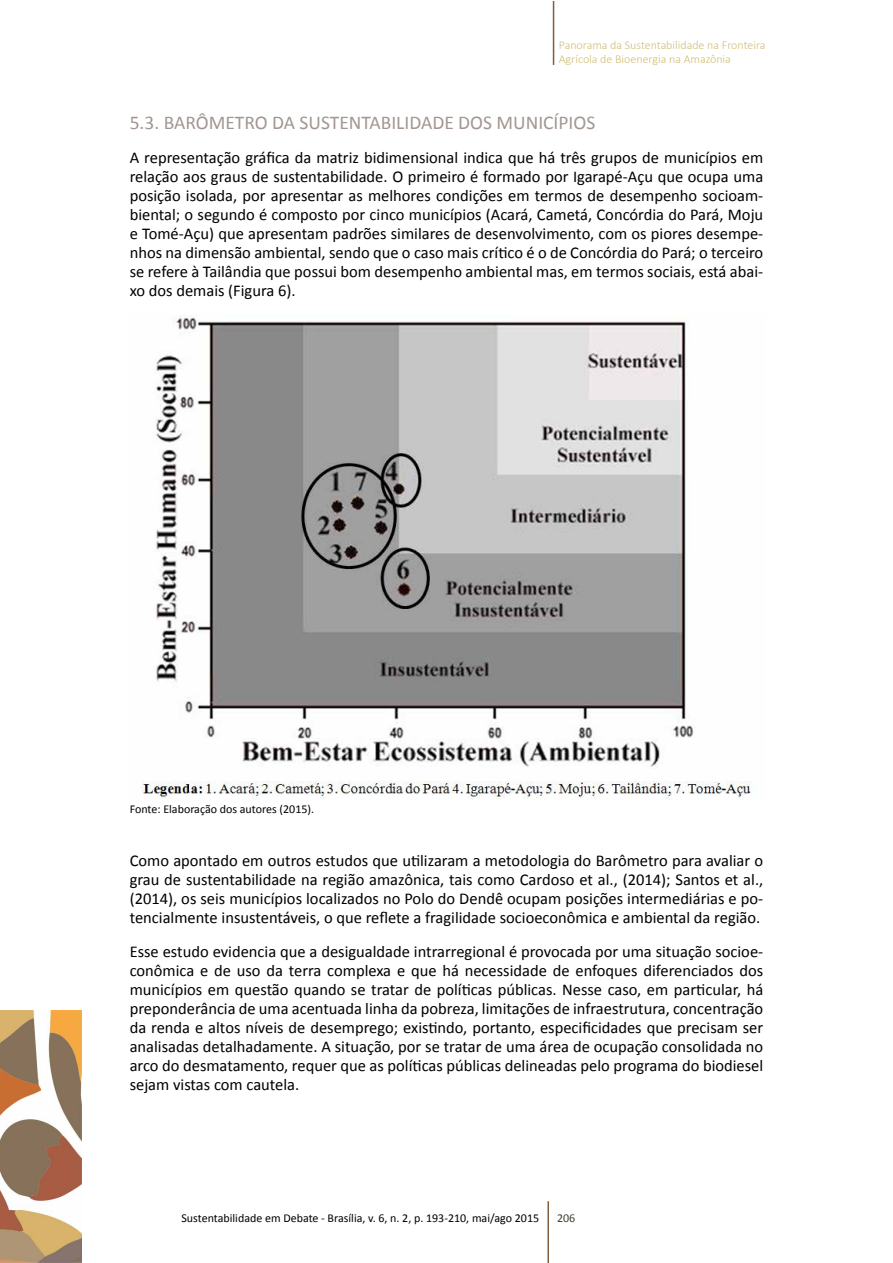
<style>
.page{position:relative;width:893px;height:1263px;background:#fff}
.page>*{position:absolute;margin:0;border:0;box-sizing:border-box;transform-origin:0 0}
.t1{font:19.5px "Calibri";color:#a39690}
.t2{font:16.5px/18.9px "Calibri";color:#000;text-align:justify}
.t3{font:12px "Calibri";color:#000}
.t4{font:300 12px/14.4px "Calibri";color:#cfbe76}
.t5{font:12px "Calibri";color:#423f35}
</style>
<div class="page">
<hr style="left:553px;top:1px;width:1px;height:64px;background:#825d3c">
<img style="left:0;top:1010px;width:82px;height:253px">
<hr style="left:547px;top:1201px;width:2px;height:62px;background:#825d3c">
<img style="left:141px;top:315px;width:611px;height:485px">
<p class="t4" style="left:559px;top:38px;width:208px">Panorama da Sustentabilidade na Fronteira<br>Agrícola de Bioenergia na Amazônia</p>
<p class="t1" style="left:130px;top:110px;width:467px">5.3. BARÔMETRO DA SUSTENTABILIDADE DOS MUNICÍPIOS</p>
<p class="t2" style="left:130px;top:148px;width:635px">A representação gráfica da matriz bidimensional indica que há três grupos de municípios em relação aos graus de sustentabilidade. O primeiro é formado por Igarapé-Açu que ocupa uma posição isolada, por apresentar as melhores condições em termos de desempenho socioam&shy;biental; o segundo é composto por cinco municípios (Acará, Cametá, Concórdia do Pará, Moju e Tomé-Açu) que apresentam padrões similares de desenvolvimento, com os piores desempe&shy;nhos na dimensão ambiental, sendo que o caso mais crítico é o de Concórdia do Pará; o terceiro se refere à Tailândia que possui bom desempenho ambiental mas, em termos sociais, está abai&shy;xo dos demais (Figura 6).</p>
<p class="t3" style="left:130px;top:801px;width:186px">Fonte: Elaboração dos autores (2015).</p>
<p class="t2" style="left:130px;top:851px;width:635px">Como apontado em outros estudos que utilizaram a metodologia do Barômetro para avaliar o grau de sustentabilidade na região amazônica, tais como Cardoso et al., (2014); Santos et al., (2014), os seis municípios localizados no Polo do Dendê ocupam posições intermediárias e po&shy;tencialmente insustentáveis, o que reflete a fragilidade socioeconômica e ambiental da região.</p>
<p class="t2" style="left:130px;top:942px;width:635px">Esse estudo evidencia que a desigualdade intrarregional é provocada por uma situação socioe&shy;conômica e de uso da terra complexa e que há necessidade de enfoques diferenciados dos municípios em questão quando se tratar de políticas públicas. Nesse caso, em particular, há preponderância de uma acentuada linha da pobreza, limitações de infraestrutura, concentração da renda e altos níveis de desemprego; existindo, portanto, especificidades que precisam ser analisadas detalhadamente. A situação, por se tratar de uma área de ocupação consolidada no arco do desmatamento, requer que as políticas públicas delineadas pelo programa do biodiesel sejam vistas com cautela.</p>
<p class="t3" style="left:181px;top:1210px;width:359px">Sustentabilidade em Debate - Brasília, v. 6, n. 2, p. 193-210, mai/ago 2015</p>
<p class="t5" style="left:557px;top:1210px;width:20px">206</p>
</div>
